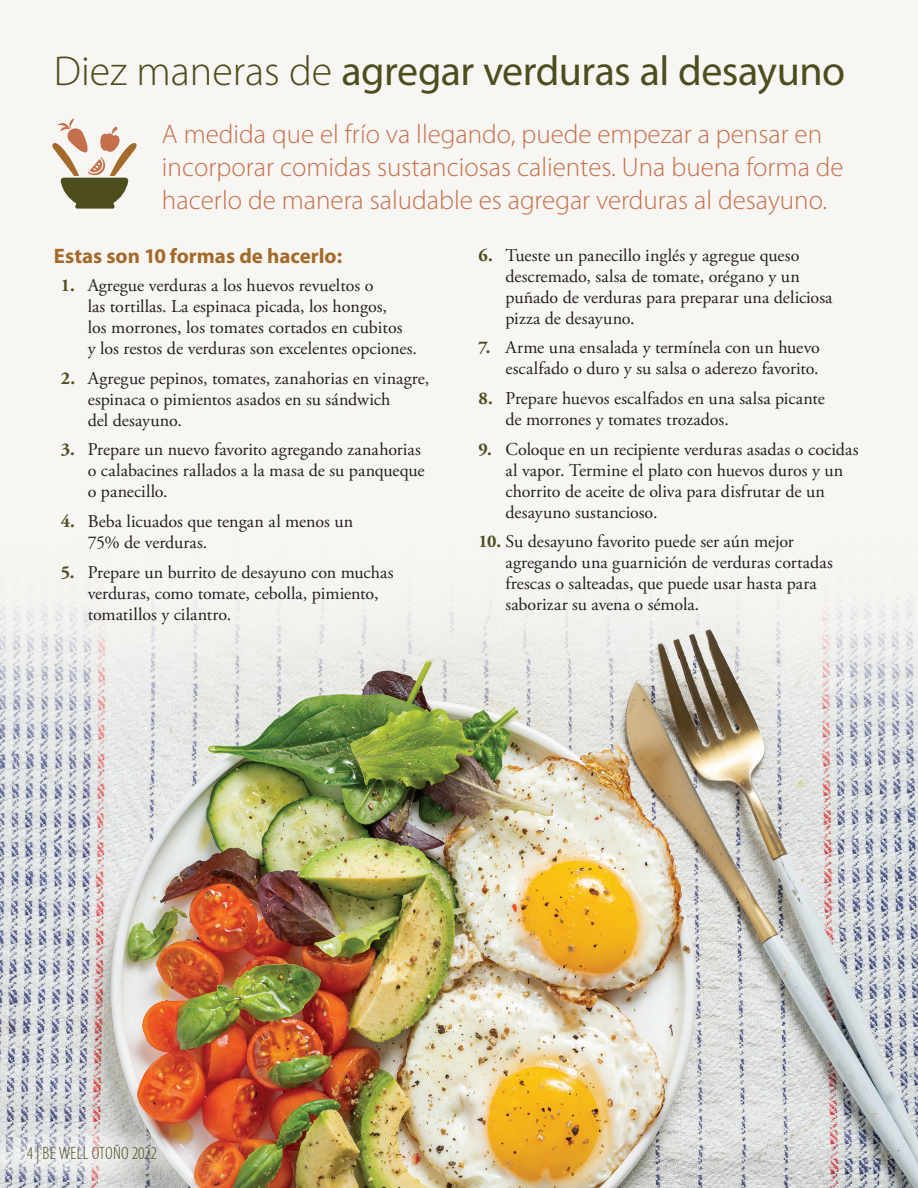
<style>
.page{position:relative;width:918px;height:1188px;background:#fff}
.page>*{position:absolute;margin:0;border:0;box-sizing:border-box;transform-origin:0 0}
.t1{font:42px "Myriad Pro";letter-spacing:-.015em;color:#4d4d1e}
.t2{font:300 27px/33px "Myriad Pro";color:#c5704d}
.t3{font:700 21px "Myriad Pro";color:#a46a29}
.t4{font:18px/21px "Adobe Garamond Pro";color:#231f20}
.t5{font:300 condensed 18px "Myriad Pro";letter-spacing:.015em;color:#4d4d1e}
.s1{font-weight:300}
.s2{font-weight:700;color:#4d4d1e}
</style>
<div class="page">
<div style="left:0;top:0;width:918px;height:918px;background:#f7f6f3"></div>
<img style="left:0;top:596px;width:918px;height:592px">
<svg style="left:52px;top:118px;width:85px;height:91px"></svg>
<img style="left:0;top:1128px;width:214px;height:52px">
<h2 class="t1" style="left:54px;top:45px;width:793px"><span class="s1">Diez maneras de</span> agregar verduras al desayuno</h2>
<p class="t2" style="left:162px;top:118px;width:683px">A medida que el frío va llegando, puede empezar a pensar en incorporar comidas sustanciosas calientes. Una buena forma de hacerlo de manera saludable es agregar verduras al desayuno.</p>
<h3 class="t3" style="left:54px;top:242px;width:290px">Estas son 10 formas de hacerlo:</h3>
<p class="t4" style="left:88px;top:275px;width:331px;text-indent:-27px"><span class="s2">1.</span> Agregue verduras a los huevos revueltos o<br>las tortillas. La espinaca picada, los hongos,<br>los morrones, los tomates cortados en cubitos<br>y los restos de verduras son excelentes opciones.</p>
<p class="t4" style="left:88px;top:368px;width:343px;text-indent:-27px"><span class="s2">2.</span> Agregue pepinos, tomates, zanahorias en vinagre, espinaca o pimientos asados en su sándwich<br>del desayuno.</p>
<p class="t4" style="left:88px;top:440px;width:338px;text-indent:-27px"><span class="s2">3.</span> Prepare un nuevo favorito agregando zanahorias o calabacines rallados a la masa de su panqueque o panecillo.</p>
<p class="t4" style="left:88px;top:511px;width:267px;text-indent:-27px"><span class="s2">4.</span> Beba licuados que tengan al menos un<br>75% de verduras.</p>
<p class="t4" style="left:88px;top:562px;width:307px;text-indent:-27px"><span class="s2">5.</span> Prepare un burrito de desayuno con muchas verduras, como tomate, cebolla, pimiento, tomatillos y cilantro.</p>
<p class="t4" style="left:505px;top:245px;width:328px;text-indent:-27px"><span class="s2">6.</span> Tueste un panecillo inglés y agregue queso descremado, salsa de tomate, orégano y un puñado de verduras para preparar una deliciosa pizza de desayuno.</p>
<p class="t4" style="left:478px;top:338px;width:343px;text-align:right"><span class="s2">7.</span> Arme una ensalada y termínela con un huevo escalfado o duro y su salsa o aderezo favorito.</p>
<p class="t4" style="left:505px;top:388px;width:321px;text-indent:-27px"><span class="s2">8.</span> Prepare huevos escalfados en una salsa picante de morrones y tomates trozados.</p>
<p class="t4" style="left:505px;top:439px;width:355px;text-indent:-27px"><span class="s2">9.</span> Coloque en un recipiente verduras asadas o cocidas al vapor. Termine el plato con huevos duros y un chorrito de aceite de oliva para disfrutar de un desayuno sustancioso.</p>
<p class="t4" style="left:505px;top:532px;width:329px;text-indent:-27px"><span class="s2">10.</span> Su desayuno favorito puede ser aún mejor agregando una guarnición de verduras cortadas frescas o salteadas, que puede usar hasta para saborizar su avena o sémola.</p>
<p class="t5" style="left:27px;top:1144px;width:132px">4 | BE WELL OTOÑO 2022</p>
</div>
